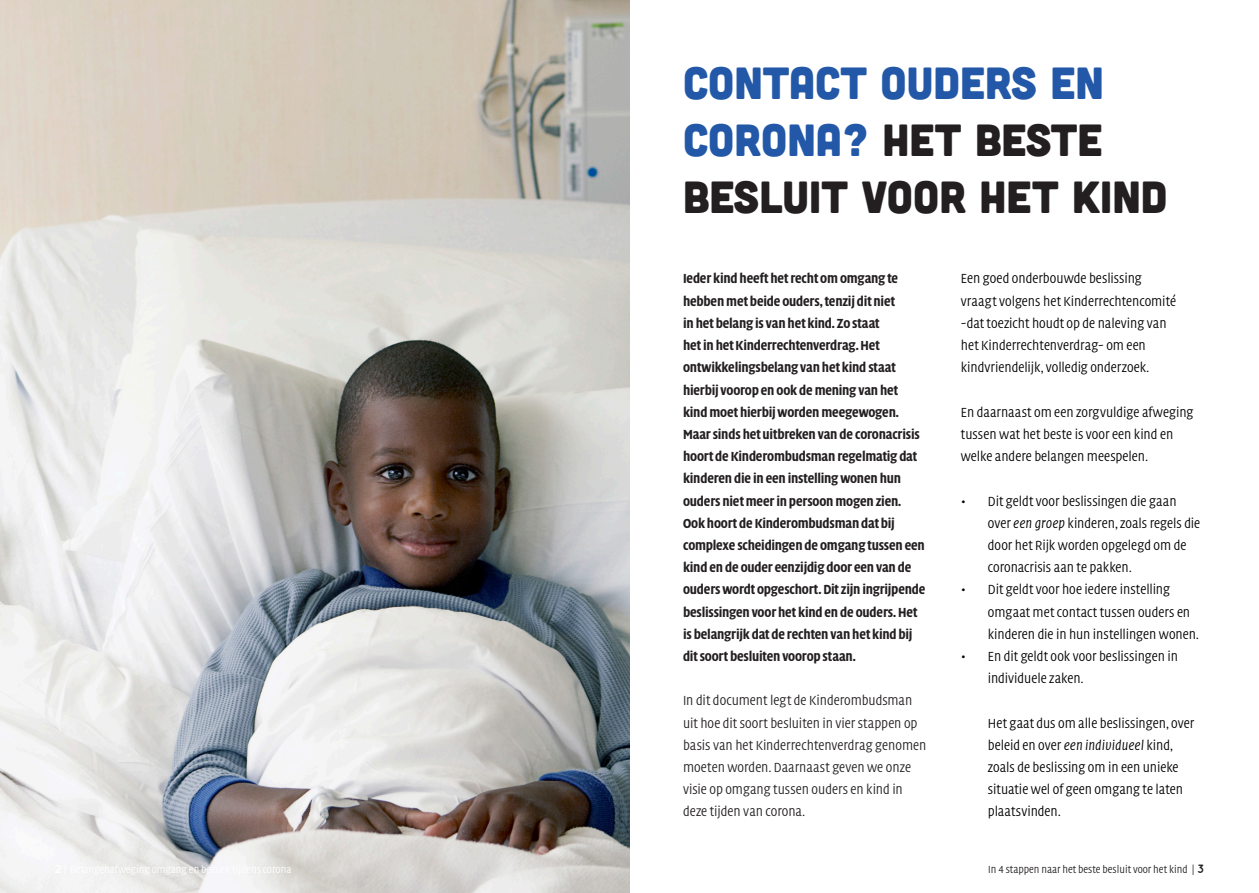
<style>
.page{position:relative;width:1259px;height:893px;background:#fff}
.page>*{position:absolute;margin:0;border:0;box-sizing:border-box;transform-origin:0 0}
.KO_hoofdkop{font:45px/57px "Cubano";color:#231f20}
._03_KOM_-_Broodtekst{font:300 13.5px/22.2px "Quadraat OT Head";color:#000001}
._03_KOM_-_Broodtekst-2{font:700 13.5px/22.2px "Quadraat OT Head";letter-spacing:-.015em;color:#231f20}
._03_KOM_-_Broodtekst-3{font:300 13.5px/22.2px "Quadraat OT Head";color:#231f20}
.t1{font:300 10.5px "Quadraat OT Head";color:#231f20}
.s1{color:#2258a7}
.s2{font-style:italic}
.s3{font-family:"Quicksand";font-weight:700;font-size:12px}
</style>
<div class="page">
<img style="left:0;top:0;width:629px;height:893px">
<p class="KO_hoofdkop" style="left:683px;top:52px;width:486px"><span class="s1">CONTACT OUDERS EN<br>CORONA?</span> HET BESTE<br>BESLUIT VOOR HET KIND</p>
<p class="_03_KOM_-_Broodtekst-2" style="left:683px;top:268px;width:244px">Ieder kind heeft het recht om omgang te hebben met beide ouders, tenzij dit niet<br>in het belang is van het kind. Zo staat<br>het in het Kinderrechtenverdrag. Het ontwikkelingsbelang van het kind staat hierbij voorop en ook de mening van het kind moet hierbij worden meegewogen.<br>Maar sinds het uitbreken van de coronacrisis hoort de Kinderombudsman regelmatig dat kinderen die in een instelling wonen hun ouders niet meer in persoon mogen zien.<br>Ook hoort de Kinderombudsman dat bij complexe scheidingen de omgang tussen een kind en de ouder eenzijdig door een van de ouders wordt opgeschort. Dit zijn ingrijpende beslissingen voor het kind en de ouders. Het is belangrijk dat de rechten van het kind bij dit soort besluiten voorop staan.</p>
<p class="_03_KOM_-_Broodtekst-3" style="left:683px;top:690px;width:245px">In dit document legt de Kinderombudsman uit hoe dit soort besluiten in vier stappen op basis van het Kinderrechtenverdrag genomen moeten worden. Daarnaast geven we onze visie op omgang tussen ouders en kind in deze tijden van corona.</p>
<p class="_03_KOM_-_Broodtekst" style="left:961px;top:268px;width:217px">Een goed onderbouwde beslissing vraagt volgens het Kinderrechtencomité -dat toezicht houdt op de naleving van het Kinderrechtenverdrag- om een kindvriendelijk, volledig onderzoek.</p>
<p class="_03_KOM_-_Broodtekst" style="left:961px;top:401px;width:234px">En daarnaast om een zorgvuldige afweging tussen wat het beste is voor een kind en welke andere belangen meespelen.</p>
<p class="_03_KOM_-_Broodtekst" style="left:988px;top:490px;width:214px;text-indent:-27px">• Dit geldt voor beslissingen die gaan over <span class="s2">een groep</span> kinderen, zoals regels die door het Rijk worden opgelegd om de coronacrisis aan te pakken.</p>
<p class="_03_KOM_-_Broodtekst" style="left:988px;top:579px;width:213px;text-indent:-27px">• Dit geldt voor hoe iedere instelling omgaat met contact tussen ouders en kinderen die in hun instellingen wonen.</p>
<p class="_03_KOM_-_Broodtekst" style="left:988px;top:646px;width:192px;text-indent:-27px">• En dit geldt ook voor beslissingen in individuele zaken.</p>
<p class="_03_KOM_-_Broodtekst" style="left:988px;top:712px;width:208px">Het gaat dus om alle beslissingen, over beleid en over <span class="s2">een individueel</span> kind, zoals de beslissing om in een unieke situatie wel of geen omgang te laten plaatsvinden.</p>
<p class="t1" style="left:988px;top:863px;width:218px">In 4 stappen naar het beste besluit voor het kind | <span class="s3">3</span></p>
</div>
